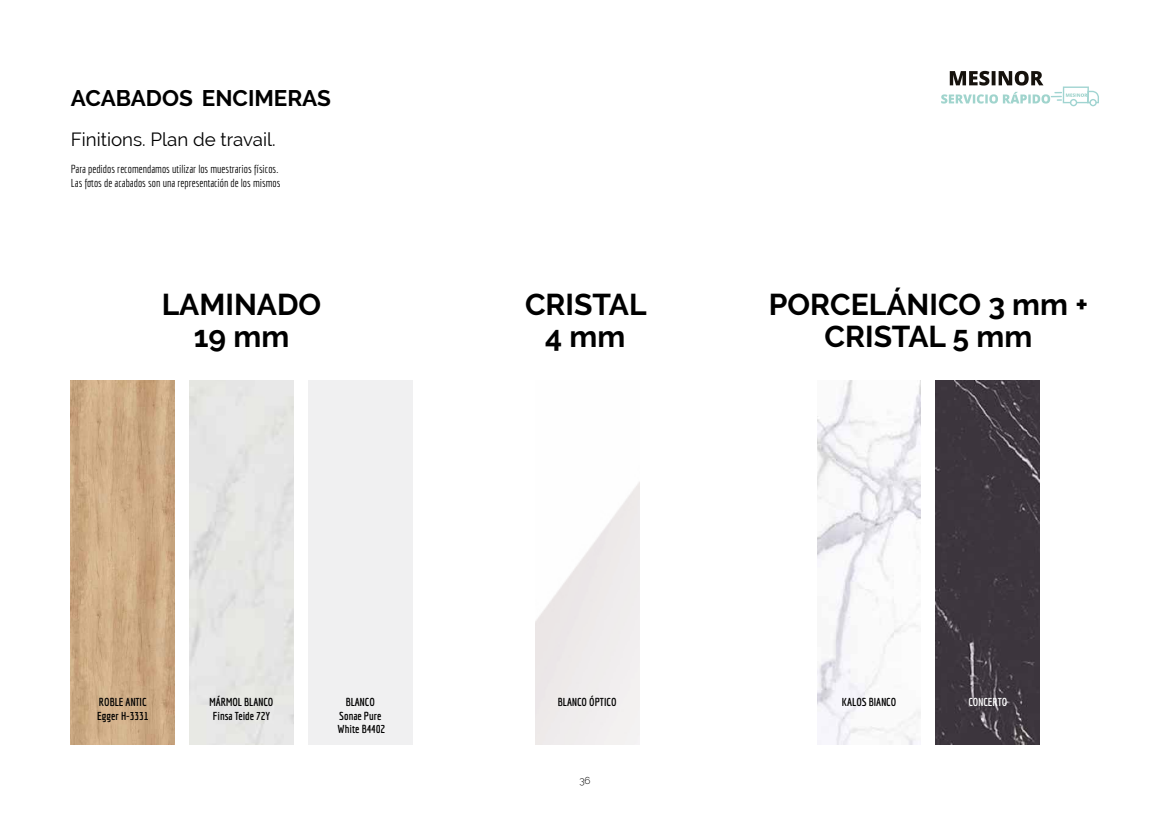
<style>
.page{position:relative;width:1170px;height:815px;background:#fff}
.page>*{position:absolute;margin:0;border:0;box-sizing:border-box;transform-origin:0 0}
.t1{font:700 30px/32.5px "Raleway";color:#000;text-align:center}
.t2{font:700 22.5px "Raleway";color:#000}
.t3{font:18.75px "Raleway";color:#000}
.t4{font:11.25px/13.5px "Economica";color:#000}
.t5{font:700 11.25px/13.5px "Economica";color:#000;text-align:center}
.t6{font:700 11.25px "Economica";color:#fff}
.t7{font:300 10px "Raleway";color:#000}
</style>
<div class="page">
<svg style="left:941px;top:71px;width:157px;height:35px"></svg>
<img style="left:71px;top:380px;width:104px;height:364px">
<img style="left:817px;top:380px;width:103px;height:364px">
<img style="left:935px;top:380px;width:104px;height:364px">
<h2 class="t2" style="left:71px;top:85px;width:261px">ACABADOS ENCIMERAS</h2>
<h3 class="t3" style="left:71px;top:129px;width:206px">Finitions. Plan de travail.</h3>
<p class="t4" style="left:71px;top:163px;width:211px">Para pedidos recomendamos utilizar los muestrarios físicos.<br>Las fotos de acabados son una representación de los mismos</p>
<h1 class="t1" style="left:162px;top:288px;width:161px">LAMINADO<br>19 mm</h1>
<h1 class="t1" style="left:525px;top:288px;width:123px">CRISTAL<br>4 mm</h1>
<h1 class="t1" style="left:768px;top:288px;width:320px">PORCELÁNICO 3 mm +<br>CRISTAL 5 mm</h1>
<p class="t5" style="left:97px;top:695px;width:53px;text-align:left">ROBLE ANTIC<br>Egger H-3331</p>
<p class="t5" style="left:209px;top:695px;width:65px">MÁRMOL BLANCO<br>Finsa Teide 72Y</p>
<p class="t5" style="left:337px;top:695px;width:49px">BLANCO<br>Sonae Pure<br>White B4402</p>
<p class="t5" style="left:558px;top:695px;width:60px">BLANCO ÓPTICO</p>
<p class="t5" style="left:841px;top:695px;width:56px">KALOS BIANCO</p>
<p class="t6" style="left:968px;top:696px;width:40px">CONCERTO</p>
<p class="t7" style="left:579px;top:775px;width:13px">36</p>
</div>
